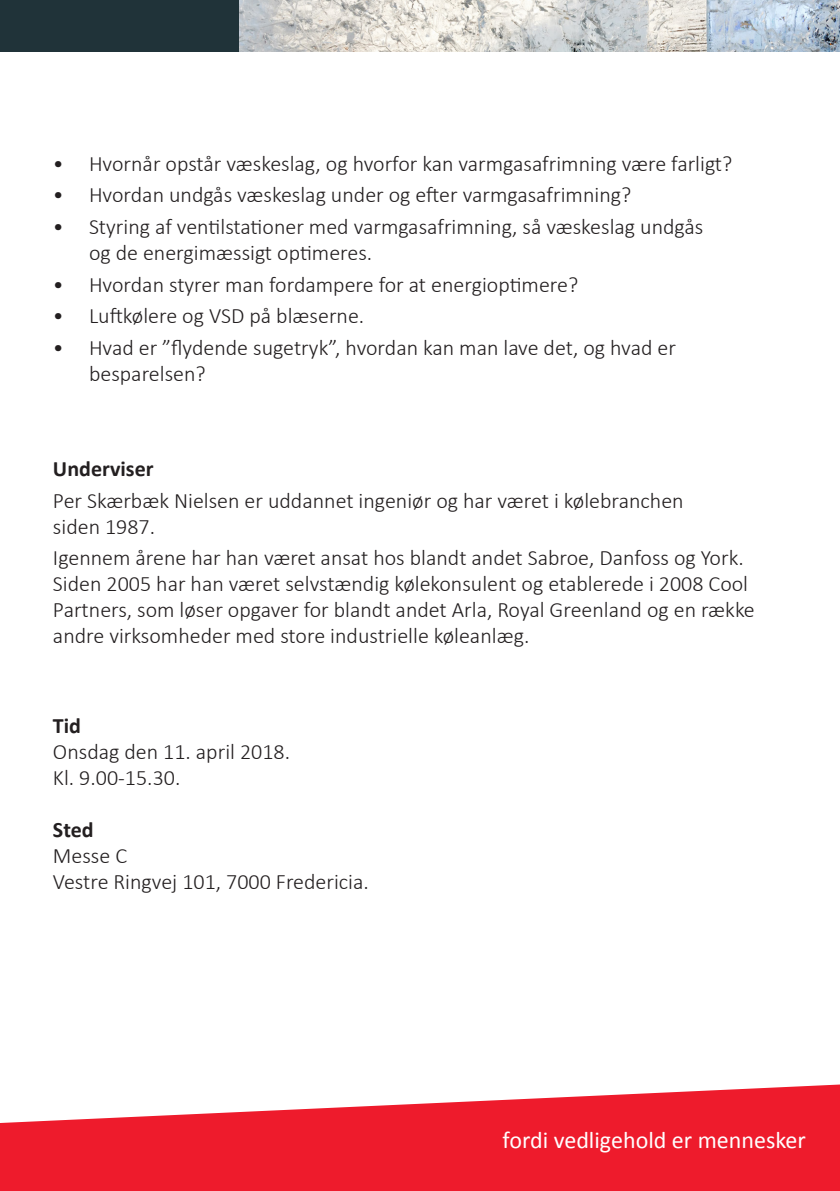
<style>
.page{position:relative;width:840px;height:1191px;background:#fff}
.page>*{position:absolute;margin:0;border:0;box-sizing:border-box;transform-origin:0 0}
.t1{font:24px "Calibri";color:#fff}
.t2{font:300 22px/26px "Calibri";color:#231f20}
.t3{font:700 22px "Calibri";color:#231f20}
</style>
<div class="page">
<img style="left:238px;top:0;width:601px;height:51px">
<svg style="left:0;top:1084px;width:839px;height:107px;fill:#ee1b2c"></svg>
<div style="left:0;top:0;width:238px;height:51px;background:#203339"></div>
<p class="t2" style="left:53px;top:150px;width:680px">• Hvornår opstår væskeslag, og hvorfor kan varmgasafrimning være farligt?</p>
<p class="t2" style="left:53px;top:182px;width:579px">• Hvordan undgås væskeslag under og efter varmgasafrimning?</p>
<p class="t2" style="left:89px;top:213px;width:615px;text-indent:-36px">• Styring af ventilstationer med varmgasafrimning, så væskeslag undgås og de energimæssigt optimeres.</p>
<p class="t2" style="left:53px;top:271px;width:526px">• Hvordan styrer man fordampere for at energioptimere?</p>
<p class="t2" style="left:53px;top:303px;width:313px">• Luftkølere og VSD på blæserne.</p>
<p class="t2" style="left:89px;top:334px;width:588px;text-indent:-36px">• Hvad er ”flydende sugetryk”, hvordan kan man lave det, og hvad er besparelsen?</p>
<p class="t3" style="left:53px;top:455px;width:102px">Underviser</p>
<p class="t2" style="left:53px;top:487px;width:632px">Per Skærbæk Nielsen er uddannet ingeniør og har været i kølebranchen siden 1987.</p>
<p class="t2" style="left:53px;top:545px;width:703px">Igennem årene har han været ansat hos blandt andet Sabroe, Danfoss og York.<br>Siden 2005 har han været selvstændig kølekonsulent og etablerede i 2008 Cool Partners, som løser opgaver for blandt andet Arla, Royal Greenland og en række andre virksomheder med store industrielle køleanlæg.</p>
<p class="t3" style="left:53px;top:711px;width:30px">Tid</p>
<p class="t2" style="left:53px;top:738px;width:238px">Onsdag den 11. april 2018.</p>
<p class="t2" style="left:53px;top:764px;width:129px">Kl. 9.00-15.30.</p>
<p class="t3" style="left:53px;top:815px;width:42px">Sted</p>
<p class="t2" style="left:53px;top:842px;width:76px">Messe C</p>
<p class="t2" style="left:53px;top:868px;width:317px">Vestre Ringvej 101, 7000 Fredericia.</p>
<p class="t1" style="left:502px;top:1124px;width:304px">fordi vedligehold er mennesker</p>
</div>
